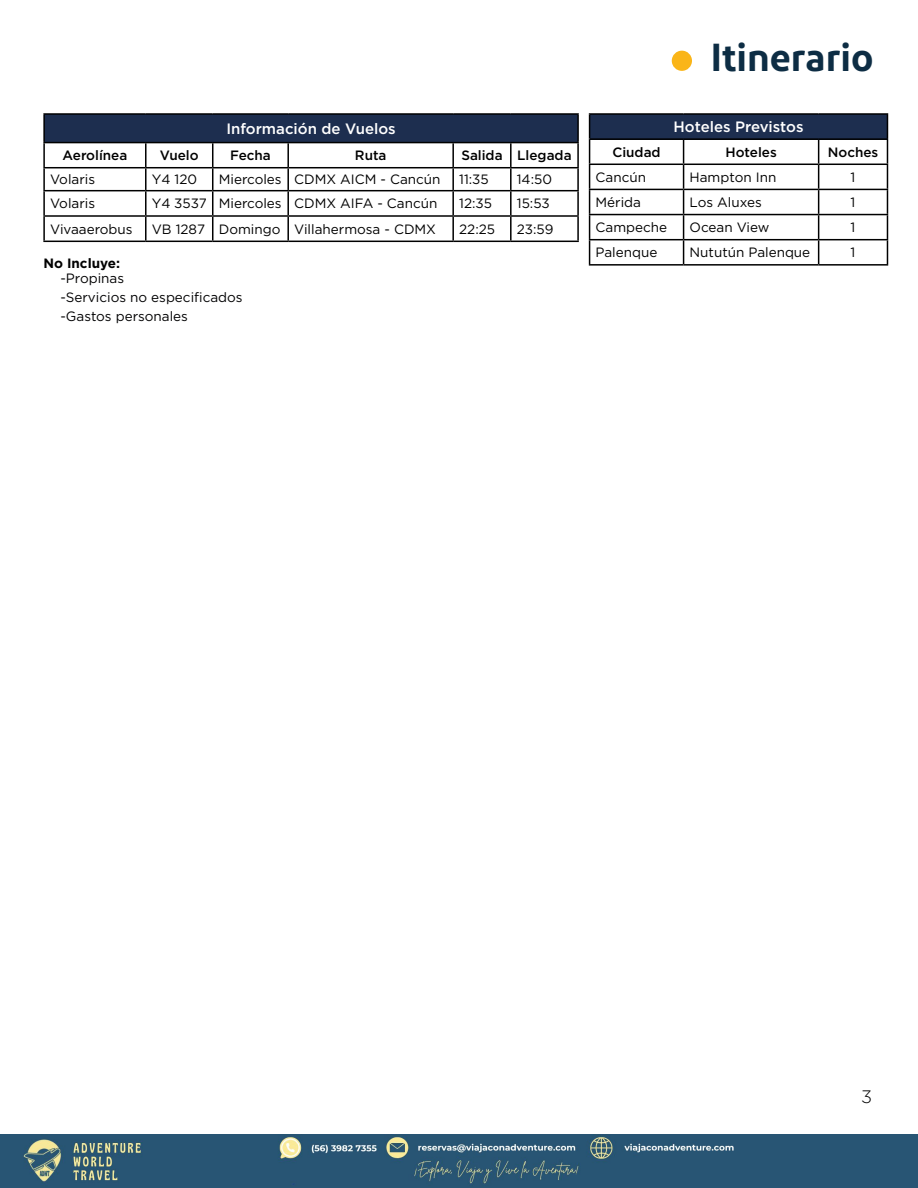
<style>
.page{position:relative;width:918px;height:1188px;background:#fff}
.page>*{position:absolute;margin:0;border:0;box-sizing:border-box;transform-origin:0 0}
.t1{font:600 39px "Diodrum Cyrillic";color:#0d2d44}
.t2{font:300 18px "Gotham Pro";color:#000}
.t3{font:500 15px "Gotham Pro";color:#fff}
.t4{font:13.5px "Gotham Pro";color:#000}
.t5{font:500 13.5px "Gotham Pro";color:#000}
.Notas_Finales{font:13.5px "Gotham Pro";color:#020203}
.t6{font:700 13.5px "Gotham Pro";color:#000}
</style>
<div class="page">
<div style="left:672px;top:51px;width:20px;height:20px;background:#fab518;border-radius:50%"></div>
<div style="left:44px;top:114px;width:534px;height:29px;background:#1d2e4f"></div>
<hr style="left:43px;top:113px;width:103px;height:2px;background:#000">
<hr style="left:43px;top:115px;width:2px;height:27px;background:#000">
<hr style="left:146px;top:113px;width:67px;height:2px;background:#000">
<hr style="left:213px;top:113px;width:75px;height:2px;background:#000">
<hr style="left:288px;top:113px;width:165px;height:2px;background:#000">
<hr style="left:453px;top:113px;width:58px;height:2px;background:#000">
<hr style="left:511px;top:113px;width:68px;height:2px;background:#000">
<hr style="left:577px;top:115px;width:2px;height:27px;background:#000">
<hr style="left:43px;top:142px;width:103px;height:1px;background:#000">
<hr style="left:43px;top:143px;width:2px;height:24px;background:#000">
<hr style="left:146px;top:142px;width:67px;height:1px;background:#000">
<hr style="left:145px;top:143px;width:2px;height:24px;background:#000">
<hr style="left:213px;top:142px;width:75px;height:1px;background:#000">
<hr style="left:288px;top:142px;width:165px;height:1px;background:#000">
<hr style="left:287px;top:143px;width:2px;height:24px;background:#000">
<hr style="left:453px;top:142px;width:58px;height:1px;background:#000">
<hr style="left:452px;top:143px;width:2px;height:24px;background:#000">
<hr style="left:511px;top:142px;width:68px;height:1px;background:#000">
<hr style="left:510px;top:143px;width:2px;height:24px;background:#000">
<hr style="left:577px;top:143px;width:2px;height:24px;background:#000">
<hr style="left:43px;top:167px;width:103px;height:1px;background:#000">
<hr style="left:43px;top:168px;width:2px;height:22px;background:#000">
<hr style="left:146px;top:167px;width:67px;height:1px;background:#000">
<hr style="left:145px;top:168px;width:2px;height:22px;background:#000">
<hr style="left:213px;top:167px;width:75px;height:1px;background:#000">
<hr style="left:288px;top:167px;width:165px;height:1px;background:#000">
<hr style="left:287px;top:168px;width:2px;height:22px;background:#000">
<hr style="left:453px;top:167px;width:58px;height:1px;background:#000">
<hr style="left:452px;top:168px;width:2px;height:22px;background:#000">
<hr style="left:511px;top:167px;width:68px;height:1px;background:#000">
<hr style="left:510px;top:168px;width:2px;height:22px;background:#000">
<hr style="left:577px;top:168px;width:2px;height:22px;background:#000">
<hr style="left:43px;top:190px;width:103px;height:1px;background:#000">
<hr style="left:43px;top:191px;width:2px;height:24px;background:#000">
<hr style="left:146px;top:190px;width:67px;height:1px;background:#000">
<hr style="left:145px;top:191px;width:2px;height:24px;background:#000">
<hr style="left:213px;top:190px;width:75px;height:1px;background:#000">
<hr style="left:288px;top:190px;width:165px;height:1px;background:#000">
<hr style="left:287px;top:191px;width:2px;height:24px;background:#000">
<hr style="left:453px;top:190px;width:58px;height:1px;background:#000">
<hr style="left:452px;top:191px;width:2px;height:24px;background:#000">
<hr style="left:511px;top:190px;width:68px;height:1px;background:#000">
<hr style="left:510px;top:191px;width:2px;height:24px;background:#000">
<hr style="left:577px;top:191px;width:2px;height:24px;background:#000">
<hr style="left:43px;top:215px;width:103px;height:2px;background:#000">
<hr style="left:43px;top:217px;width:2px;height:24px;background:#000">
<hr style="left:146px;top:215px;width:67px;height:2px;background:#000">
<hr style="left:145px;top:217px;width:2px;height:24px;background:#000">
<hr style="left:213px;top:215px;width:75px;height:2px;background:#000">
<svg style="left:212px;top:143px;width:1px;height:98px"></svg>
<hr style="left:288px;top:215px;width:165px;height:2px;background:#000">
<hr style="left:287px;top:217px;width:2px;height:24px;background:#000">
<hr style="left:453px;top:215px;width:58px;height:2px;background:#000">
<hr style="left:452px;top:217px;width:2px;height:24px;background:#000">
<hr style="left:511px;top:215px;width:68px;height:2px;background:#000">
<hr style="left:510px;top:217px;width:2px;height:24px;background:#000">
<hr style="left:577px;top:217px;width:2px;height:24px;background:#000">
<hr style="left:43px;top:241px;width:103px;height:1px;background:#000">
<hr style="left:146px;top:241px;width:67px;height:1px;background:#000">
<hr style="left:213px;top:241px;width:75px;height:1px;background:#000">
<hr style="left:288px;top:241px;width:165px;height:1px;background:#000">
<hr style="left:453px;top:241px;width:58px;height:1px;background:#000">
<hr style="left:511px;top:241px;width:68px;height:1px;background:#000">
<div style="left:590px;top:114px;width:297px;height:25px;background:#1d2e4f"></div>
<hr style="left:589px;top:113px;width:95px;height:2px;background:#000">
<hr style="left:684px;top:113px;width:135px;height:2px;background:#000">
<hr style="left:819px;top:113px;width:69px;height:2px;background:#000">
<hr style="left:589px;top:138px;width:95px;height:2px;background:#000">
<hr style="left:684px;top:138px;width:135px;height:2px;background:#000">
<hr style="left:819px;top:138px;width:69px;height:2px;background:#000">
<hr style="left:589px;top:164px;width:95px;height:1px;background:#000">
<hr style="left:684px;top:164px;width:135px;height:1px;background:#000">
<hr style="left:819px;top:164px;width:69px;height:1px;background:#000">
<hr style="left:589px;top:189px;width:95px;height:1px;background:#000">
<hr style="left:684px;top:189px;width:135px;height:1px;background:#000">
<hr style="left:819px;top:189px;width:69px;height:1px;background:#000">
<hr style="left:589px;top:214px;width:95px;height:1px;background:#000">
<hr style="left:684px;top:214px;width:135px;height:1px;background:#000">
<hr style="left:819px;top:214px;width:69px;height:1px;background:#000">
<hr style="left:589px;top:239px;width:95px;height:1px;background:#000">
<svg style="left:589px;top:115px;width:1px;height:149px"></svg>
<hr style="left:684px;top:239px;width:135px;height:1px;background:#000">
<svg style="left:683px;top:140px;width:1px;height:124px"></svg>
<hr style="left:819px;top:239px;width:69px;height:1px;background:#000">
<svg style="left:818px;top:140px;width:1px;height:124px"></svg>
<svg style="left:887px;top:115px;width:1px;height:149px"></svg>
<hr style="left:589px;top:264px;width:95px;height:2px;background:#000">
<hr style="left:684px;top:264px;width:135px;height:2px;background:#000">
<hr style="left:819px;top:264px;width:69px;height:2px;background:#000">
<img style="left:0;top:1134px;width:917px;height:54px">
<p class="t3" style="left:226px;top:120px;width:171px">Información de Vuelos</p>
<p class="t5" style="left:63px;top:148px;width:66px">Aerolínea</p>
<p class="t5" style="left:160px;top:148px;width:40px">Vuelo</p>
<p class="t5" style="left:230px;top:148px;width:42px">Fecha</p>
<p class="t5" style="left:355px;top:148px;width:33px">Ruta</p>
<p class="t5" style="left:461px;top:148px;width:43px">Salida</p>
<p class="t5" style="left:517px;top:148px;width:56px">Llegada</p>
<p class="t4" style="left:50px;top:172px;width:47px">Volaris</p>
<p class="t4" style="left:152px;top:172px;width:47px">Y4 120</p>
<p class="t4" style="left:219px;top:172px;width:64px">Miercoles</p>
<p class="t4" style="left:294px;top:172px;width:148px">CDMX AICM - Cancún</p>
<p class="t4" style="left:459px;top:172px;width:31px">11:35</p>
<p class="t4" style="left:517px;top:172px;width:37px">14:50</p>
<p class="t4" style="left:50px;top:196px;width:47px">Volaris</p>
<p class="t4" style="left:152px;top:196px;width:56px">Y4 3537</p>
<p class="t4" style="left:219px;top:196px;width:64px">Miercoles</p>
<p class="t4" style="left:294px;top:196px;width:145px">CDMX AIFA - Cancún</p>
<p class="t4" style="left:459px;top:196px;width:34px">12:35</p>
<p class="t4" style="left:517px;top:196px;width:35px">15:53</p>
<p class="t4" style="left:50px;top:221px;width:84px">Vivaaerobus</p>
<p class="t4" style="left:152px;top:221px;width:55px">VB 1287</p>
<p class="t4" style="left:219px;top:221px;width:63px">Domingo</p>
<p class="t4" style="left:294px;top:221px;width:143px">Villahermosa - CDMX</p>
<p class="t4" style="left:459px;top:221px;width:37px">22:25</p>
<p class="t4" style="left:517px;top:221px;width:38px">23:59</p>
<p class="t6" style="left:43px;top:255px;width:78px">No Incluye:</p>
<p class="Notas_Finales" style="left:60px;top:270px;width:65px">-Propinas</p>
<p class="Notas_Finales" style="left:60px;top:290px;width:184px">-Servicios no especificados</p>
<p class="Notas_Finales" style="left:60px;top:309px;width:129px">-Gastos personales</p>
<p class="t1" style="left:711px;top:32px;width:164px">Itinerario</p>
<p class="t3" style="left:673px;top:118px;width:132px">Hoteles Previstos</p>
<p class="t5" style="left:612px;top:144px;width:50px">Ciudad</p>
<p class="t5" style="left:725px;top:144px;width:53px">Hoteles</p>
<p class="t5" style="left:828px;top:144px;width:52px">Noches</p>
<p class="t4" style="left:596px;top:170px;width:52px">Cancún</p>
<p class="t4" style="left:690px;top:170px;width:88px">Hampton Inn</p>
<p class="t4" style="left:851px;top:170px;width:6px">1</p>
<p class="t4" style="left:596px;top:195px;width:47px">Mérida</p>
<p class="t4" style="left:690px;top:195px;width:74px">Los Aluxes</p>
<p class="t4" style="left:851px;top:195px;width:6px">1</p>
<p class="t4" style="left:596px;top:220px;width:73px">Campeche</p>
<p class="t4" style="left:690px;top:220px;width:81px">Ocean View</p>
<p class="t4" style="left:851px;top:220px;width:6px">1</p>
<p class="t4" style="left:596px;top:245px;width:63px">Palenque</p>
<p class="t4" style="left:690px;top:245px;width:122px">Nututún Palenque</p>
<p class="t4" style="left:851px;top:245px;width:6px">1</p>
<p class="t2" style="left:861px;top:1087px;width:12px">3</p>
</div>
